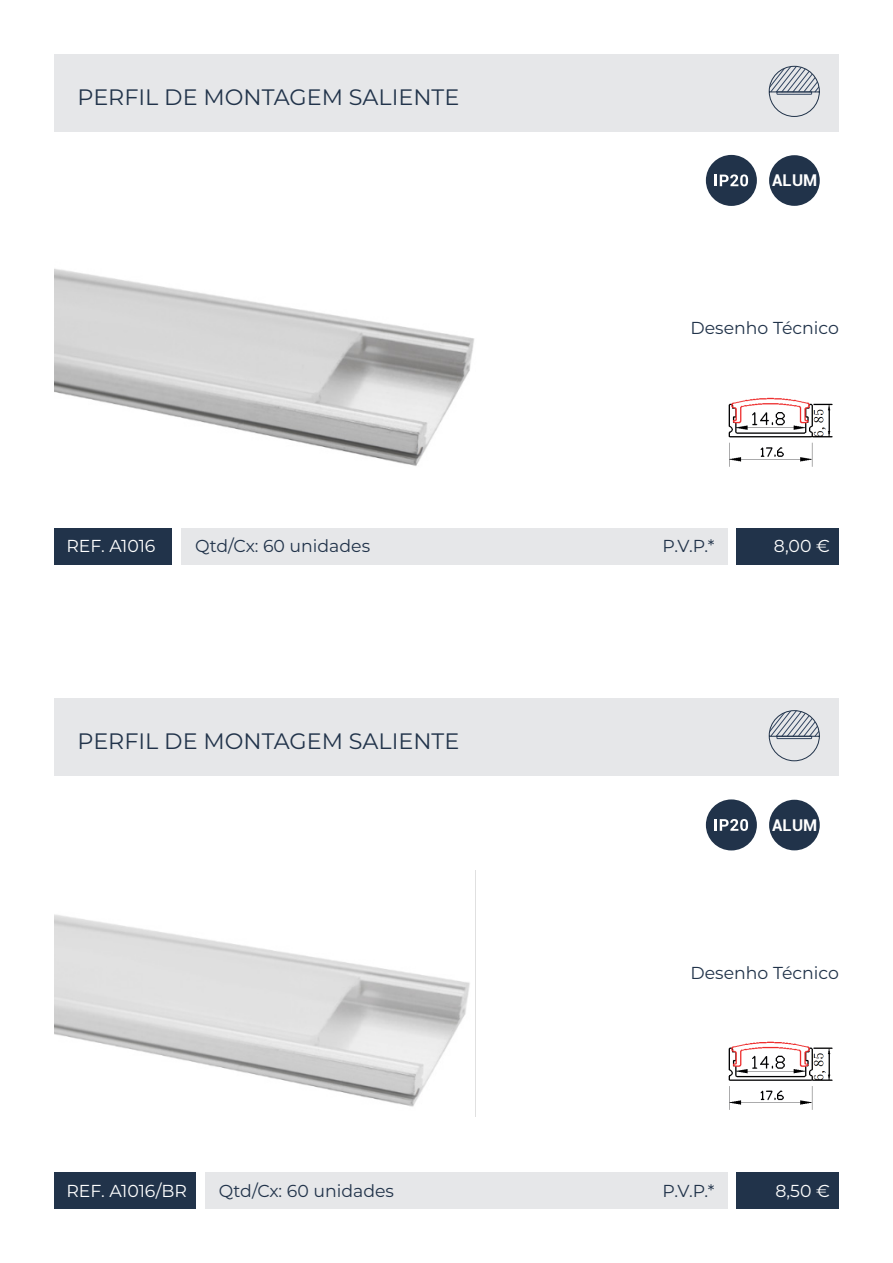
<style>
.page{position:relative;width:893px;height:1263px;background:#fff}
.page>*{position:absolute;margin:0;border:0;box-sizing:border-box;transform-origin:0 0}
.t1{font:22.35px "Montserrat";color:#21334a}
.t2{font:17.25px "Montserrat";color:#21334a}
.t3{font:17.25px "Montserrat";color:#fff}
.t4{font:700 16.2px "Roboto";color:#fff}
</style>
<div class="page">
<div style="left:54px;top:54px;width:785px;height:78px;background:#e6e7e9"></div>
<div style="left:54px;top:698px;width:785px;height:78px;background:#e6e7e9"></div>
<div style="left:181px;top:528px;width:546px;height:36px;background:#e6e7e9"></div>
<div style="left:205px;top:1173px;width:522px;height:36px;background:#e6e7e9"></div>
<div style="left:737px;top:528px;width:102px;height:36px;background:#21334a"></div>
<div style="left:737px;top:1173px;width:102px;height:36px;background:#21334a"></div>
<div style="left:54px;top:528px;width:118px;height:36px;background:#21334a"></div>
<div style="left:54px;top:1173px;width:141px;height:36px;background:#21334a"></div>
<img style="left:54px;top:870px;width:422px;height:246px">
<div style="left:769px;top:155px;width:51px;height:51px;background:#21334a;border-radius:50%"></div>
<div style="left:769px;top:800px;width:51px;height:50px;background:#21334a;border-radius:50%"></div>
<div style="left:706px;top:155px;width:51px;height:51px;background:#21334a;border-radius:50%"></div>
<div style="left:706px;top:799px;width:51px;height:51px;background:#21334a;border-radius:50%"></div>
<svg style="left:715px;top:174px;width:33px;height:12px"></svg>
<svg style="left:715px;top:819px;width:33px;height:12px"></svg>
<img style="left:54px;top:268px;width:420px;height:198px">
<svg style="left:768px;top:66px;width:52px;height:51px"></svg>
<svg style="left:768px;top:710px;width:52px;height:52px"></svg>
<img style="left:728px;top:397px;width:105px;height:70px">
<img style="left:728px;top:1041px;width:105px;height:69px">
<p class="t1" style="left:78px;top:81px;width:383px">PERFIL DE MONTAGEM SALIENTE</p>
<p class="t3" style="left:66px;top:534px;width:91px">REF. A1016</p>
<p class="t2" style="left:195px;top:534px;width:176px">Qtd/Cx: 60 unidades</p>
<p class="t1" style="left:78px;top:726px;width:383px">PERFIL DE MONTAGEM SALIENTE</p>
<p class="t3" style="left:66px;top:1179px;width:122px">REF. A1016/BR</p>
<p class="t2" style="left:219px;top:1179px;width:176px">Qtd/Cx: 60 unidades</p>
<p class="t4" style="left:772px;top:169px;width:47px">ALUM</p>
<p class="t2" style="left:690px;top:316px;width:150px">Desenho Técnico</p>
<p class="t2" style="left:663px;top:534px;width:53px">P.V.P.*</p>
<p class="t3" style="left:774px;top:534px;width:57px">8,00 €</p>
<p class="t4" style="left:772px;top:814px;width:47px">ALUM</p>
<p class="t2" style="left:690px;top:961px;width:150px">Desenho Técnico</p>
<p class="t2" style="left:663px;top:1179px;width:53px">P.V.P.*</p>
<p class="t3" style="left:775px;top:1179px;width:56px">8,50 €</p>
</div>
